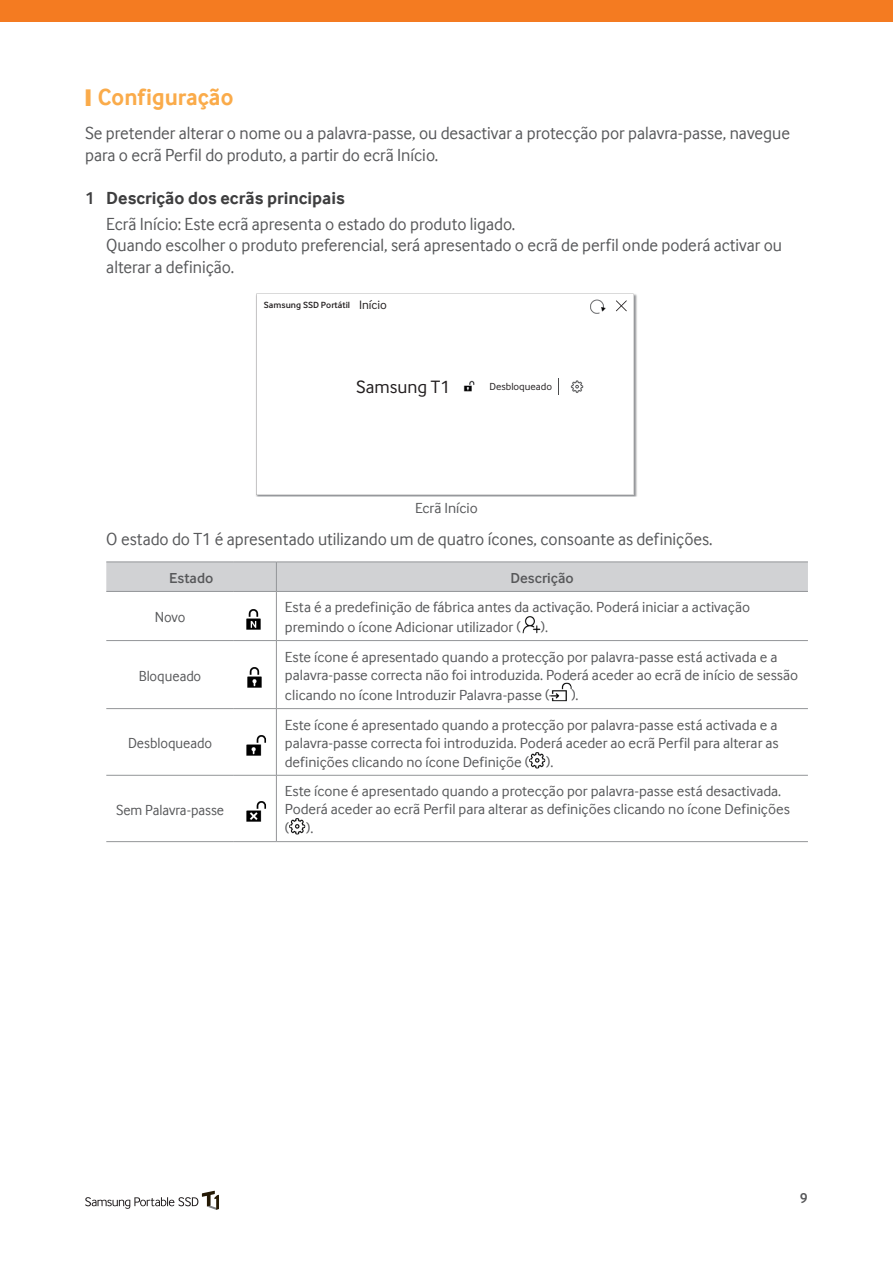
<style>
.page{position:relative;width:893px;height:1263px;background:#fff}
.page>*{position:absolute;margin:0;border:0;box-sizing:border-box;transform-origin:0 0}
.t1{font:700 24px "Samsung Inter Face";color:#faab4a;scale:.95 1}
.t2{font:18.6px "Samsung Inter Face";color:#231f20}
.t3{font:18px/21.6px "Samsung Inter Face";color:#57585a;scale:.95 1}
.t4{font:15px/18.6px "Samsung Inter Face";color:#57585a}
.t5{font:15px "Samsung Inter Face";color:#57585a;scale:.95 1}
.t6{font:500 15px "Samsung Inter Face";color:#57585a}
.t7{font:10.65px "Samsung Inter Face";color:#231f20}
.t8{font:500 9.3px "Samsung Inter Face";color:#231f20}
.s1{font-weight:500;color:#3e3e3f}
.s2{font-weight:700;color:#3e3e3f}
.s3{font-weight:400;font-size:12.6px}
</style>
<div class="page">
<div style="left:0;top:0;width:893px;height:21px;background:#f47b21"></div>
<svg style="left:85px;top:1191px;width:134px;height:19px"></svg>
<img style="left:256px;top:293px;width:381px;height:204px">
<svg style="left:256px;top:294px;width:377px;height:201px"></svg>
<svg style="left:559px;top:378px;width:1px;height:17px"></svg>
<svg style="left:616px;top:300px;width:11px;height:11px"></svg>
<img style="left:585px;top:296px;width:23px;height:22px">
<img style="left:461px;top:379px;width:16px;height:16px">
<img style="left:567px;top:378px;width:19px;height:18px">
<div style="left:106px;top:562px;width:702px;height:29px;background:#d1d2d4"></div>
<hr style="left:106px;top:591px;width:128px;height:1px;background:#939598">
<hr style="left:234px;top:591px;width:42px;height:1px;background:#939598">
<hr style="left:276px;top:591px;width:532px;height:1px;background:#939598">
<hr style="left:276px;top:592px;width:1px;height:48px;background:#939598">
<hr style="left:106px;top:640px;width:128px;height:1px;background:#939598">
<hr style="left:234px;top:640px;width:42px;height:1px;background:#939598">
<hr style="left:276px;top:640px;width:532px;height:1px;background:#939598">
<hr style="left:276px;top:641px;width:1px;height:67px;background:#939598">
<hr style="left:106px;top:708px;width:128px;height:1px;background:#939598">
<hr style="left:234px;top:708px;width:42px;height:1px;background:#939598">
<hr style="left:276px;top:708px;width:532px;height:1px;background:#939598">
<hr style="left:276px;top:709px;width:1px;height:66px;background:#939598">
<hr style="left:106px;top:775px;width:128px;height:1px;background:#939598">
<hr style="left:234px;top:775px;width:42px;height:1px;background:#939598">
<hr style="left:276px;top:775px;width:532px;height:1px;background:#939598">
<hr style="left:276px;top:775px;width:1px;height:66px;background:#939598">
<hr style="left:106px;top:841px;width:128px;height:1px;background:#939598">
<hr style="left:234px;top:841px;width:42px;height:1px;background:#939598">
<hr style="left:276px;top:841px;width:532px;height:1px;background:#939598">
<img style="left:246px;top:609px;width:15px;height:21px">
<img style="left:522px;top:616px;width:19px;height:18px">
<img style="left:247px;top:667px;width:15px;height:21px">
<img style="left:549px;top:683px;width:23px;height:19px">
<img style="left:246px;top:735px;width:20px;height:21px">
<img style="left:529px;top:752px;width:17px;height:16px">
<img style="left:246px;top:801px;width:20px;height:21px">
<img style="left:289px;top:818px;width:17px;height:17px">
<h1 class="t1" style="left:85px;top:83px;width:158px">❙ Configuração</h1>
<p class="t3" style="left:85px;top:123px;width:744px">Se pretender alterar o nome ou a palavra-passe, ou desactivar a protecção por palavra-passe, navegue para o ecrã Perfil do produto, a partir do ecrã Início.</p>
<p class="t3" style="left:106px;top:185px;width:432px;line-height:25.8px;text-indent:-21px"><span class="s1">1</span> <span class="s2">Descrição dos ecrãs principais<br></span>Ecrã Início: Este ecrã apresenta o estado do produto ligado.</p>
<p class="t3" style="left:106px;top:234px;width:713px">Quando escolher o produto preferencial, será apresentado o ecrã de perfil onde poderá activar ou alterar a definição.</p>
<p class="t8" style="left:264px;top:300px;width:125px">Samsung SSD Portátil <span class="s3">Início</span></p>
<p class="t2" style="left:356px;top:376px;width:96px">Samsung T1</p>
<p class="t7" style="left:489px;top:381px;width:64px">Desbloqueado</p>
<p class="t4" style="left:415px;top:499px;width:64px">Ecrã Início</p>
<p class="t3" style="left:106px;top:528px;width:640px">O estado do T1 é apresentado utilizando um de quatro ícones, consoante as definições.</p>
<p class="t6" style="left:169px;top:569px;width:46px">Estado</p>
<p class="t6" style="left:511px;top:569px;width:65px">Descrição</p>
<p class="t5" style="left:155px;top:609px;width:34px">Novo</p>
<p class="t4" style="left:285px;top:597px;width:467px;line-height:19.6px">Esta é a predefinição de fábrica antes da activação. Poderá iniciar a activação premindo o ícone Adicionar utilizador (</p>
<p class="t4" style="left:541px;top:618px;width:8px">).</p>
<p class="t5" style="left:139px;top:667px;width:67px">Bloqueado</p>
<p class="t5" style="left:128px;top:735px;width:90px">Desbloqueado</p>
<p class="t5" style="left:116px;top:801px;width:115px">Sem Palavra-passe</p>
<p class="t4" style="left:285px;top:647px;width:515px;line-height:18px">Este ícone é apresentado quando a protecção por palavra-passe está activada e a palavra-passe correcta não foi introduzida. Poderá aceder ao ecrã de início de sessão</p>
<p class="t4" style="left:285px;top:686px;width:266px">clicando no ícone Introduzir Palavra-passe (</p>
<p class="t4" style="left:572px;top:686px;width:8px">).</p>
<p class="t4" style="left:285px;top:715px;width:495px;text-align:justify">Este ícone é apresentado quando a protecção por palavra-passe está activada e a palavra-passe correcta foi introduzida. Poderá aceder ao ecrã Perfil para alterar as definições clicando no ícone Definiçõe ( ).</p>
<p class="t4" style="left:285px;top:782px;width:506px">Este ícone é apresentado quando a protecção por palavra-passe está desactivada.<br>Poderá aceder ao ecrã Perfil para alterar as definições clicando no ícone Definições ( ).</p>
<p class="t6" style="left:800px;top:1189px;width:10px">9</p>
</div>
